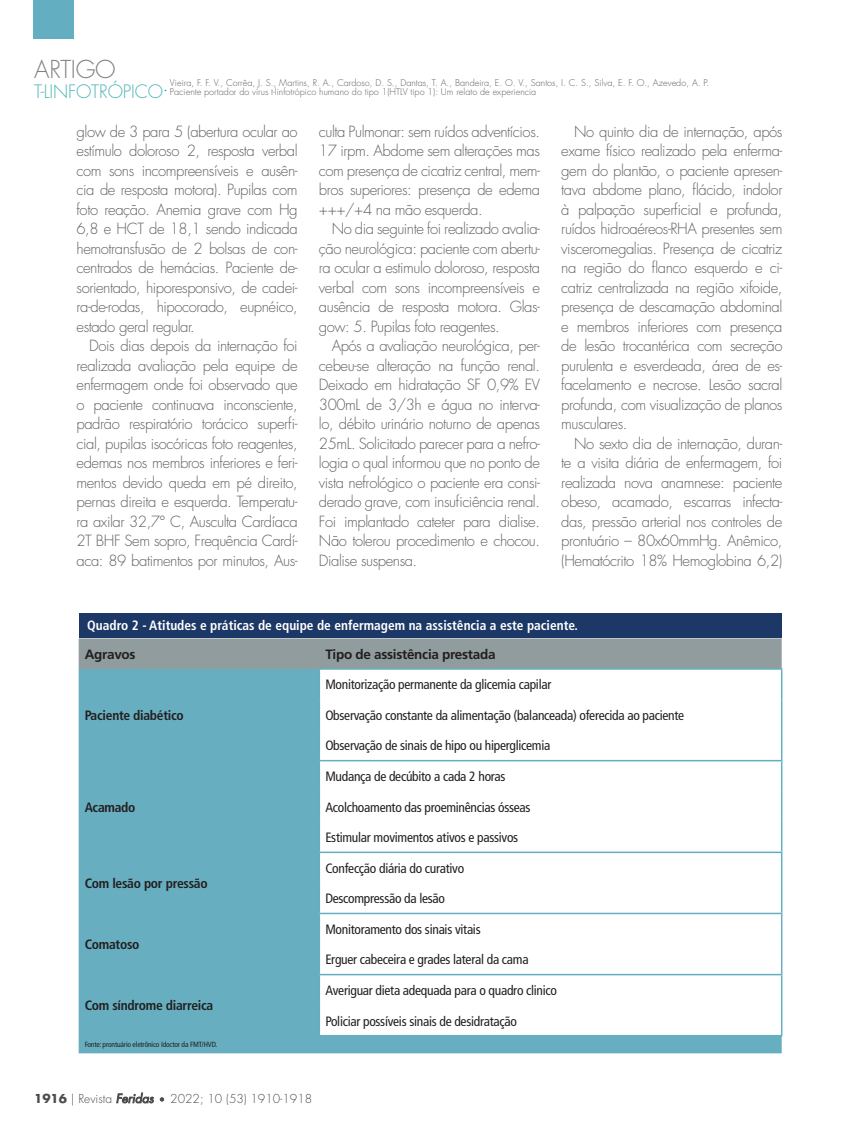
<style>
.page{position:relative;width:859px;height:1132px;background:#fff}
.page>*{position:absolute;margin:0;border:0;box-sizing:border-box;transform-origin:0 0}
.t1{font:300 24px "Futura Std";letter-spacing:-.01em;color:#808285}
.TEXTO{font:300 15px/19.5px "Futura Std";letter-spacing:-.03em;color:#5f6162;text-align:justify}
.tabela_corpo{font:condensed 13.5px "Frutiger LT Std";letter-spacing:-.02em;color:#231f20}
.t2{font:700 condensed 13.5px "Frutiger LT Std";color:#fff}
.tabela_corpo-2{font:700 condensed 13.5px "Frutiger LT Std";letter-spacing:-.02em;color:#231f20}
.tabela_corpo-3{font:700 13.5px "Frutiger LT Std";letter-spacing:-.02em;color:#231f20}
.t3{font:300 12px "Futura Std";color:#4b4c4d}
.t4{font:300 9.15px/9.1px "Futura Std";color:#5f6162}
.tabela_corpo-4{font:condensed 7.5px "Frutiger LT Std";letter-spacing:-.02em;color:#231f20}
.s1{font-size:18px;color:#51b7b7}
.s2{font-size:18px;color:#009693}
.s3{font-weight:700}
.s4{font-weight:400;font-style:italic}
.s5{font-size:9px}
</style>
<div class="page">
<div style="left:33px;top:0;width:41px;height:39px;background:#63aec1"></div>
<div style="left:79px;top:613px;width:703px;height:24px;background:#1c3866"></div>
<div style="left:79px;top:638px;width:703px;height:30px;background:#909c9d"></div>
<svg style="left:79px;top:668px;width:703px;height:384px"></svg>
<hr style="left:319px;top:668px;width:463px;height:1px;background:#63aec1">
<hr style="left:319px;top:669px;width:1px;height:30px;background:#63aec1">
<hr style="left:781px;top:669px;width:1px;height:30px;background:#63aec1">
<hr style="left:319px;top:699px;width:1px;height:30px;background:#63aec1">
<hr style="left:781px;top:699px;width:1px;height:30px;background:#63aec1">
<hr style="left:319px;top:729px;width:1px;height:30px;background:#63aec1">
<hr style="left:781px;top:729px;width:1px;height:30px;background:#63aec1">
<hr style="left:319px;top:759px;width:463px;height:2px;background:#63aec1">
<hr style="left:319px;top:761px;width:1px;height:30px;background:#63aec1">
<hr style="left:781px;top:761px;width:1px;height:30px;background:#63aec1">
<hr style="left:319px;top:791px;width:1px;height:30px;background:#63aec1">
<hr style="left:781px;top:791px;width:1px;height:30px;background:#63aec1">
<hr style="left:319px;top:821px;width:1px;height:30px;background:#63aec1">
<hr style="left:781px;top:821px;width:1px;height:30px;background:#63aec1">
<hr style="left:319px;top:851px;width:463px;height:1px;background:#63aec1">
<hr style="left:319px;top:852px;width:1px;height:30px;background:#63aec1">
<hr style="left:781px;top:852px;width:1px;height:30px;background:#63aec1">
<hr style="left:319px;top:882px;width:1px;height:30px;background:#63aec1">
<hr style="left:781px;top:882px;width:1px;height:30px;background:#63aec1">
<hr style="left:319px;top:912px;width:463px;height:1px;background:#67afc0">
<hr style="left:319px;top:913px;width:1px;height:30px;background:#67afc0">
<hr style="left:781px;top:913px;width:1px;height:30px;background:#67afc0">
<hr style="left:319px;top:943px;width:1px;height:30px;background:#67afc0">
<hr style="left:781px;top:943px;width:1px;height:30px;background:#67afc0">
<hr style="left:319px;top:973px;width:463px;height:2px;background:#63aec1">
<svg style="left:319px;top:975px;width:1px;height:29px"></svg>
<svg style="left:781px;top:975px;width:1px;height:29px"></svg>
<hr style="left:319px;top:1004px;width:1px;height:30px;background:#63aec1">
<hr style="left:781px;top:1004px;width:1px;height:30px;background:#63aec1">
<hr style="left:319px;top:1034px;width:463px;height:2px;background:#63aec1">
<h1 class="t1" style="left:34px;top:55px;width:83px">ARTIGO</h1>
<p class="t4" style="left:170px;top:79px;width:541px;text-indent:-136px"><span class="s1">T-LINFOTRÓPICO</span><span class="s2">.</span> Vieira, F. F. V., Corrêa, J. S., Martins, R. A., Cardoso, D. S., Dantas, T. A., Bandeira, E. O. V., Santos, I. C. S., Silva, E. F. O., Azevedo, A. P.<br>Paciente portador do vírus t-linfotrópico humano do tipo 1(HTLV tipo 1): Um relato de experiencia</p>
<p class="TEXTO" style="left:77px;top:122px;width:223px">glow de 3 para 5 (abertura ocular ao estímulo doloroso 2, resposta verbal com sons incompreensíveis e ausên&shy;cia de resposta motora). Pupilas com foto reação. Anemia grave com Hg 6,8 e HCT de 18,1 sendo indicada hemotransfusão de 2 bolsas de con&shy;centrados de hemácias. Paciente de&shy;sorientado, hiporesponsivo, de cadei&shy;ra-de-rodas, hipocorado, eupnéico, estado geral regular.</p>
<p class="TEXTO" style="left:77px;top:336px;width:223px;text-indent:13px">Dois dias depois da internação foi realizada avaliação pela equipe de enfermagem onde foi observado que o paciente continuava inconsciente, padrão respiratório torácico superfi&shy;cial, pupilas isocóricas foto reagentes, edemas nos membros inferiores e feri&shy;mentos devido queda em pé direito, pernas direita e esquerda. Temperatu&shy;ra axilar 32,7° C, Ausculta Cardíaca 2T BHF Sem sopro, Frequência Cardí&shy;aca: 89 batimentos por minutos, Aus-</p>
<p class="TEXTO" style="left:319px;top:122px;width:223px">culta Pulmonar: sem ruídos adventícios.<br>17 irpm. Abdome sem alterações mas com presença de cicatriz central, mem&shy;bros superiores: presença de edema +++/+4 na mão esquerda.</p>
<p class="TEXTO" style="left:319px;top:219px;width:223px;text-indent:13px">No dia seguinte foi realizado avalia&shy;ção neurológica: paciente com abertu&shy;ra ocular a estimulo doloroso, resposta verbal com sons incompreensíveis e ausência de resposta motora. Glas&shy;gow: 5. Pupilas foto reagentes.</p>
<p class="TEXTO" style="left:319px;top:336px;width:223px;text-indent:13px">Após a avaliação neurológica, per&shy;cebeu-se alteração na função renal.<br>Deixado em hidratação SF 0,9% EV 300mL de 3/3h e água no interva&shy;lo, débito urinário noturno de apenas 25mL. Solicitado parecer para a nefro&shy;logia o qual informou que no ponto de vista nefrológico o paciente era consi&shy;derado grave, com insuficiência renal.<br>Foi implantado cateter para dialise.<br>Não tolerou procedimento e chocou.<br>Dialise suspensa.</p>
<p class="TEXTO" style="left:561px;top:122px;width:223px;text-indent:13px">No quinto dia de internação, após exame físico realizado pela enferma&shy;gem do plantão, o paciente apresen&shy;tava abdome plano, flácido, indolor à palpação superficial e profunda, ruídos hidroaéreos-RHA presentes sem visceromegalias. Presença de cicatriz na região do flanco esquerdo e ci&shy;catriz centralizada na região xifoide, presença de descamação abdominal e membros inferiores com presença de lesão trocantérica com secreção purulenta e esverdeada, área de es&shy;facelamento e necrose. Lesão sacral profunda, com visualização de planos musculares.</p>
<p class="TEXTO" style="left:561px;top:434px;width:223px;text-indent:13px">No sexto dia de internação, duran&shy;te a visita diária de enfermagem, foi realizada nova anamnese: paciente obeso, acamado, escarras infecta&shy;das, pressão arterial nos controles de prontuário – 80x60mmHg. Anêmico, (Hematócrito 18% Hemoglobina 6,2)</p>
<p class="t2" style="left:87px;top:617px;width:492px">Quadro 2 - Atitudes e práticas de equipe de enfermagem na assistência a este paciente.</p>
<p class="tabela_corpo-3" style="left:85px;top:646px;width:52px">Agravos</p>
<p class="tabela_corpo-3" style="left:325px;top:646px;width:172px">Tipo de assistência prestada</p>
<p class="tabela_corpo-2" style="left:85px;top:707px;width:101px">Paciente diabético</p>
<p class="tabela_corpo-2" style="left:85px;top:798px;width:52px">Acamado</p>
<p class="tabela_corpo-2" style="left:85px;top:875px;width:124px">Com lesão por pressão</p>
<p class="tabela_corpo-2" style="left:85px;top:936px;width:56px">Comatoso</p>
<p class="tabela_corpo-2" style="left:85px;top:997px;width:130px">Com síndrome diarreica</p>
<p class="tabela_corpo-4" style="left:85px;top:1039px;width:134px">Fonte: prontuário eletrônico Idoctor da FMT/HVD.</p>
<p class="tabela_corpo" style="left:325px;top:676px;width:228px">Monitorização permanente da glicemia capilar</p>
<p class="tabela_corpo" style="left:325px;top:707px;width:360px">Observação constante da alimentação (balanceada) oferecida ao paciente</p>
<p class="tabela_corpo" style="left:325px;top:737px;width:227px">Observação de sinais de hipo ou hiperglicemia</p>
<p class="tabela_corpo" style="left:325px;top:768px;width:182px">Mudança de decúbito a cada 2 horas</p>
<p class="tabela_corpo" style="left:325px;top:798px;width:207px">Acolchoamento das proeminências ósseas</p>
<p class="tabela_corpo" style="left:325px;top:829px;width:194px">Estimular movimentos ativos e passivos</p>
<p class="tabela_corpo" style="left:325px;top:859px;width:140px">Confecção diária do curativo</p>
<p class="tabela_corpo" style="left:325px;top:890px;width:121px">Descompressão da lesão</p>
<p class="tabela_corpo" style="left:325px;top:920px;width:157px">Monitoramento dos sinais vitais</p>
<p class="tabela_corpo" style="left:325px;top:951px;width:205px">Erguer cabeceira e grades lateral da cama</p>
<p class="tabela_corpo" style="left:325px;top:982px;width:233px">Averiguar dieta adequada para o quadro clinico</p>
<p class="tabela_corpo" style="left:325px;top:1012px;width:193px">Policiar possíveis sinais de desidratação</p>
<p class="t3" style="left:34px;top:1090px;width:280px"><span class="s3">1916</span> | Revista <span class="s4">Feridas</span> <span class="s5">•</span> 2022; 10 (53) 1910-1918</p>
</div>
